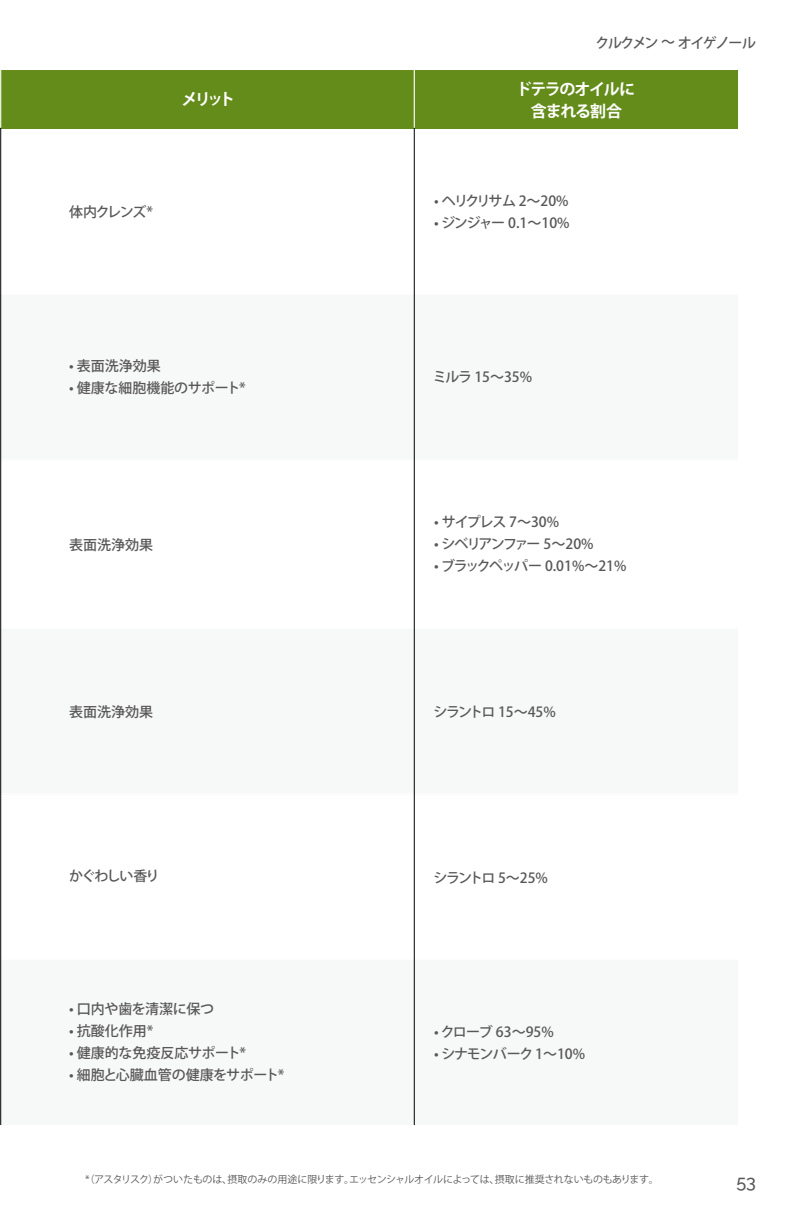
<style>
.page{position:relative;width:792px;height:1224px;background:#fff}
.page>*{position:absolute;margin:0;border:0;box-sizing:border-box;transform-origin:0 0}
.t1{font:500 18px "Raleway";color:#595757}
.t2{font:700 16px/22px "Koz Go Pro";letter-spacing:-.08em;color:#fff;text-align:center}
.t3{font:500 14px "Koz Go Pro";letter-spacing:-.04em;color:#595757}
.t4{font:500 14px "Koz Go Pro";letter-spacing:-.01em;color:#595757}
.t5{font:500 14px "Koz Go Pro";letter-spacing:-.125em;color:#595757}
.t6{font:500 14px "Koz Go Pro";letter-spacing:-.11em;color:#595757}
.t7{font:500 14px "Koz Go Pro";letter-spacing:-.015em;color:#595757}
.t8{font:500 14px "Koz Go Pro";letter-spacing:-.08em;color:#595757}
.t9{font:500 14px "Koz Go Pro";letter-spacing:-.1em;color:#595757}
.t10{font:500 14px "Koz Go Pro";letter-spacing:-.02em;color:#595757}
.t11{font:500 14px "Koz Go Pro";letter-spacing:-.12em;color:#595757}
.t12{font:500 14px "Koz Go Pro";letter-spacing:-.095em;color:#595757}
.t13{font:10px "Koz Go Pro";letter-spacing:-.04em;color:#595757}
</style>
<div class="page">
<div style="left:0;top:294px;width:738px;height:166px;background:#f7f8f8"></div>
<div style="left:0;top:628px;width:738px;height:166px;background:#f7f8f8"></div>
<div style="left:0;top:959px;width:738px;height:167px;background:#f7f8f8"></div>
<div style="left:0;top:70px;width:738px;height:58px;background:#648c1a"></div>
<hr style="left:0;top:628px;width:738px;height:1px;background:#fff">
<hr style="left:0;top:793px;width:738px;height:1px;background:#fff">
<hr style="left:0;top:959px;width:738px;height:1px;background:#fff">
<hr style="left:0;top:1125px;width:738px;height:1px;background:#fff">
<hr style="left:0;top:294px;width:738px;height:1px;background:#fff">
<hr style="left:0;top:459px;width:738px;height:1px;background:#fff">
<hr style="left:0;top:70px;width:1px;height:58px;background:#fff">
<hr style="left:0;top:128px;width:1px;height:997px;background:#000">
<hr style="left:414px;top:70px;width:1px;height:58px;background:#fff">
<hr style="left:414px;top:128px;width:1px;height:997px;background:#000">
<p class="t9" style="left:596px;top:34px;width:162px">クルクメン 〜 オイゲノール</p>
<p class="t2" style="left:181px;top:90px;width:55px">メリット</p>
<p class="t2" style="left:516px;top:79px;width:121px">ドテラのオイルに含まれる割合</p>
<p class="t3" style="left:69px;top:203px;width:85px">体内クレンズ*</p>
<p class="t5" style="left:434px;top:192px;width:136px">• ヘリクリサム 2～20%</p>
<p class="t3" style="left:434px;top:214px;width:137px">• ジンジャー 0.1～10%</p>
<p class="t3" style="left:69px;top:357px;width:93px">• 表面洗浄効果</p>
<p class="t4" style="left:69px;top:379px;width:178px">• 健康な細胞機能のサポート*</p>
<p class="t3" style="left:69px;top:536px;width:85px">表面洗浄効果</p>
<p class="t3" style="left:69px;top:703px;width:85px">表面洗浄効果</p>
<p class="t12" style="left:69px;top:867px;width:92px">かぐわしい香り</p>
<p class="t10" style="left:69px;top:1000px;width:147px">• 口内や歯を清潔に保つ</p>
<p class="t3" style="left:69px;top:1022px;width:86px">• 抗酸化作用*</p>
<p class="t4" style="left:69px;top:1044px;width:179px">• 健康的な免疫反応サポート*</p>
<p class="t7" style="left:69px;top:1066px;width:217px">• 細胞と心臓血管の健康をサポート*</p>
<p class="t3" style="left:433px;top:368px;width:101px">ミルラ 15～35%</p>
<p class="t3" style="left:434px;top:513px;width:126px">• サイプレス 7～30%</p>
<p class="t5" style="left:434px;top:535px;width:161px">• シベリアンファー 5～20%</p>
<p class="t6" style="left:434px;top:557px;width:194px">• ブラックペッパー 0.01%～21%</p>
<p class="t11" style="left:434px;top:702px;width:124px">シラントロ 15～45%</p>
<p class="t3" style="left:434px;top:869px;width:116px">シラントロ 5～25%</p>
<p class="t3" style="left:434px;top:1022px;width:121px">• クローブ 63～95%</p>
<p class="t8" style="left:434px;top:1044px;width:152px">• シナモンバーク 1～10%</p>
<p class="t13" style="left:85px;top:1173px;width:575px">*（アスタリスク）がついたものは、摂取のみの用途に限ります。エッセンシャルオイルによっては、摂取に推奨されないものもあります。</p>
<p class="t1" style="left:736px;top:1171px;width:21px">53</p>
</div>
